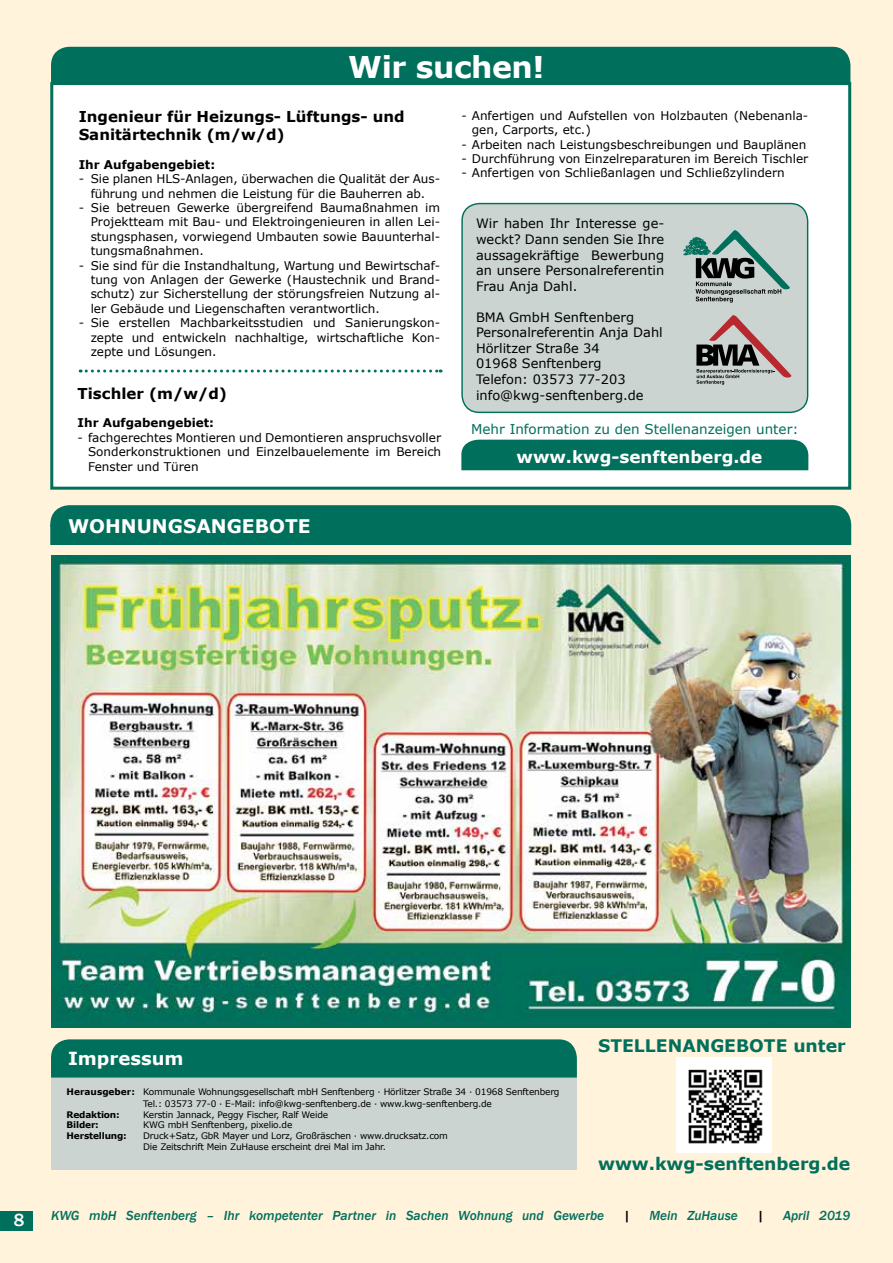
<style>
.page{position:relative;width:893px;height:1263px;background:#fff3dc}
.page>*{position:absolute;margin:0;border:0;box-sizing:border-box;transform-origin:0 0}
.t1{font:700 30px "Verdana";letter-spacing:-.015em;color:#fff}
.t2{font:700 18.75px "Verdana";color:#fff}
.t3{font:700 18px "Verdana";color:#fff}
.t4{font:500 18px "Franklin Gothic";color:#fff}
.t5{font:700 17.25px "Verdana";color:#006f5b}
.t6{font:700 16.8px "Verdana";color:#fff}
.t7{font:700 15px/18px "Verdana";color:#000}
.t8{font:italic 500 13.5px "Franklin Gothic";color:#006f5b}
.t9{font:13.5px "Verdana";color:#006f5b}
.t10{font:italic 500 13.5px "Franklin Gothic";color:#000}
.t11{font:12.9px/15.6px "Verdana";color:#000;text-align:justify}
.t12{font:12px/14.4px "Verdana";color:#000;text-align:justify}
.t13{font:700 12px "Verdana";color:#000}
.t14{font:9px/12px "Verdana";letter-spacing:-.02em;color:#000}
.t15{font:700 9px "Verdana";letter-spacing:-.02em;color:#000}
.s1{font-weight:700}
</style>
<div class="page">
<div style="left:0;top:1211px;width:33px;height:20px;background:#006f5b"></div>
<div style="left:51px;top:1039px;width:526px;height:39px;background:#006f5b"></div>
<div style="left:51px;top:1078px;width:526px;height:91px;background:#cbd4d0"></div>
<div style="left:51px;top:47px;width:799px;height:35px;background:#006f5b"></div>
<div style="left:50px;top:505px;width:802px;height:40px;background:#006f5b"></div>
<img style="left:677px;top:1057px;width:95px;height:95px">
<div style="left:50px;top:82px;width:801px;height:408px;background:#fff;border:3px solid #006f5b"></div>
<div style="left:462px;top:204px;width:346px;height:208px;background:#cbd4d0;border-radius:17px"></div>
<div style="left:461px;top:203px;width:347px;height:210px;border:1px solid #006f5b;border-radius:17px"></div>
<svg style="left:683px;top:230px;width:107px;height:73px"></svg>
<svg style="left:696px;top:315px;width:96px;height:70px"></svg>
<div style="left:461px;top:440px;width:347px;height:30px;background:#006f5b"></div>
<img style="left:51px;top:555px;width:799px;height:473px">
<svg style="left:80px;top:369px;width:361px;height:3px"></svg>
<h1 class="t1" style="left:348px;top:46px;width:198px">Wir suchen!</h1>
<p class="t7" style="left:79px;top:107px;width:327px">Ingenieur für Heizungs- Lüftungs- und<br>Sanitärtechnik (m/w/d)</p>
<p class="t13" style="left:79px;top:156px;width:138px">Ihr Aufgabengebiet:</p>
<p class="t12" style="left:79px;top:172px;width:363px;text-align:center">- Sie planen HLS-Anlagen, überwachen die Qualität der Aus&shy;führung und nehmen die Leistung für die Bauherren ab.</p>
<p class="t12" style="left:91px;top:200px;width:351px;text-indent:-12px">- Sie betreuen Gewerke übergreifend Baumaßnahmen im Projektteam mit Bau- und Elektroingenieuren in allen Lei&shy;stungsphasen, vorwiegend Umbauten sowie Bauunterhal&shy;tungsmaßnahmen.</p>
<p class="t12" style="left:91px;top:258px;width:351px;text-indent:-12px">- Sie sind für die Instandhaltung, Wartung und Bewirtschaf&shy;tung von Anlagen der Gewerke (Haustechnik und Brand&shy;schutz) zur Sicherstellung der störungsfreien Nutzung al&shy;ler Gebäude und Liegenschaften verantwortlich.</p>
<p class="t12" style="left:91px;top:316px;width:351px;text-indent:-12px">- Sie erstellen Machbarkeitsstudien und Sanierungskon&shy;zepte und entwickeln nachhaltige, wirtschaftliche Kon&shy;zepte und Lösungen.</p>
<p class="t7" style="left:78px;top:384px;width:151px">Tischler (m/w/d)</p>
<p class="t13" style="left:78px;top:415px;width:138px">Ihr Aufgabengebiet:</p>
<p class="t12" style="left:88px;top:430px;width:355px;text-indent:-10px">- fachgerechtes Montieren und Demontieren anspruchsvoller Sonderkonstruktionen und Einzelbauelemente im Bereich Fenster und Türen</p>
<h2 class="t2" style="left:68px;top:513px;width:244px">WOHNUNGSANGEBOTE</h2>
<p class="t12" style="left:472px;top:108px;width:338px;text-indent:-10px">- Anfertigen und Aufstellen von Holzbauten (Nebenanla&shy;gen, Carports, etc.)</p>
<p class="t12" style="left:461px;top:137px;width:347px">- Arbeiten nach Leistungsbeschreibungen und Bauplänen</p>
<p class="t12" style="left:461px;top:151px;width:349px">- Durchführung von Einzelreparaturen im Bereich Tischler</p>
<p class="t12" style="left:461px;top:166px;width:325px">- Anfertigen von Schließanlagen und Schließzylindern</p>
<p class="t11" style="left:476px;top:216px;width:190px">Wir haben Ihr Interesse ge&shy;weckt? Dann senden Sie Ihre aussagekräftige Bewerbung an unsere Personalreferentin Frau Anja Dahl.</p>
<p class="t11" style="left:476px;top:309px;width:188px;text-align:left">BMA GmbH Senftenberg<br>Personalreferentin Anja Dahl<br>Hörlitzer Straße 34<br>01968 Senftenberg<br>Telefon: 03573 77-203 info@kwg-senftenberg.de</p>
<p class="t9" style="left:471px;top:420px;width:329px">Mehr Information zu den Stellenanzeigen unter:</p>
<h3 class="t6" style="left:517px;top:444px;width:247px">www.kwg-senftenberg.de</h3>
<h3 class="t4" style="left:14px;top:1209px;width:12px">8</h3>
<h3 class="t3" style="left:68px;top:1045px;width:117px">Impressum</h3>
<p class="t14" style="left:143px;top:1085px;width:418px;text-indent:-76px"><span class="s1">Herausgeber:</span> Kommunale Wohnungsgesellschaft mbH Senftenberg · Hörlitzer Straße 34 · 01968 Senftenberg<br>Tel.: 03573 77-0 · E-Mail: info@kwg-senftenberg.de · www.kwg-senftenberg.de</p>
<p class="t15" style="left:67px;top:1108px;width:55px">Redaktion:</p>
<p class="t14" style="left:143px;top:1108px;width:187px">Kerstin Jannack, Peggy Fischer, Ralf Weide</p>
<p class="t15" style="left:67px;top:1119px;width:34px">Bilder:</p>
<p class="t14" style="left:143px;top:1119px;width:151px">KWG mbH Senftenberg, pixelio.de</p>
<p class="t15" style="left:67px;top:1129px;width:62px">Herstellung:</p>
<p class="t14" style="left:143px;top:1130px;width:306px;line-height:10.8px">Druck+Satz, GbR Mayer und Lorz, Großräschen · www.drucksatz.com<br>Die Zeitschrift Mein ZuHause erscheint drei Mal im Jahr.</p>
<h3 class="t5" style="left:598px;top:1033px;width:249px">STELLENANGEBOTE unter</h3>
<h3 class="t5" style="left:598px;top:1151px;width:254px">www.kwg-senftenberg.de</h3>
<p class="t8" style="left:51px;top:1207px;width:555px">KWG mbH Senftenberg – Ihr kompetenter Partner in Sachen Wohnung und Gewerbe</p>
<p class="t10" style="left:623px;top:1207px;width:8px">|</p>
<p class="t8" style="left:649px;top:1207px;width:90px">Mein ZuHause</p>
<p class="t10" style="left:757px;top:1207px;width:8px">|</p>
<p class="t8" style="left:783px;top:1207px;width:69px">April 2019</p>
</div>
